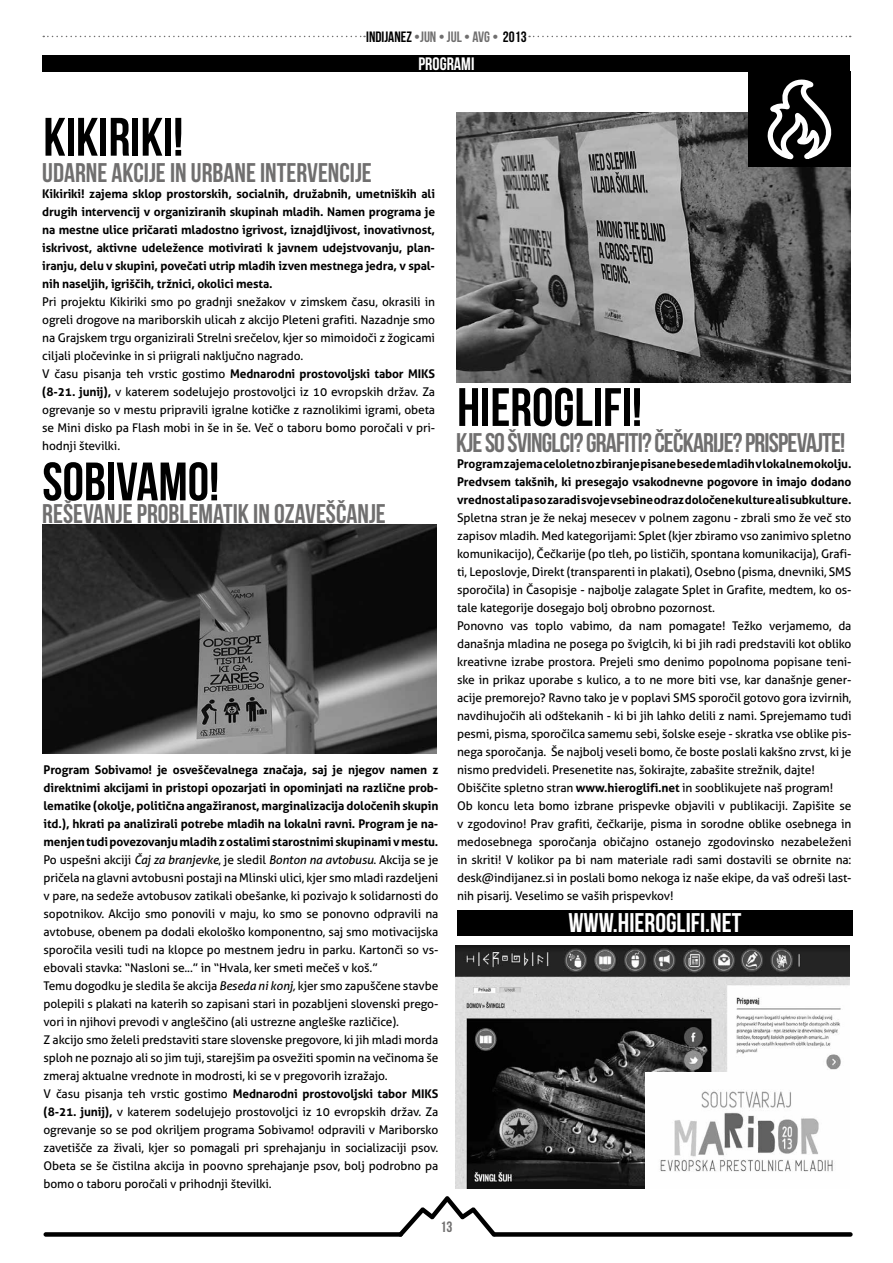
<style>
.page{position:relative;width:893px;height:1263px;background:#fff}
.page>*{position:absolute;margin:0;border:0;box-sizing:border-box;transform-origin:0 0}
.t1{font:54px "Bebas Neue";color:#000}
.t2{font:27px "Bebas Neue";color:#706f6f}
.t3{font:27px "Bebas Neue";letter-spacing:-.03em;color:#706f6f}
.t4{font:27px "Bebas Neue";color:#fff}
.t5{font:18px "Bebas Neue";color:#fff}
.t6{font:15px "Bebas Neue";color:#000}
.t7{font:15px "Bebas Neue";color:#706f6f}
.t8{font:12px/18px "Aller";letter-spacing:-.01em;color:#000}
.t9{font:700 12px/18px "Aller";letter-spacing:-.01em;color:#000;text-align:justify}
.s1{color:#706f6f}
.s2{font-weight:700}
.s3{font-style:italic}
</style>
<div class="page">
<svg style="left:43px;top:36px;width:322px;height:1px"></svg>
<svg style="left:529px;top:36px;width:322px;height:1px"></svg>
<svg style="left:400px;top:1196px;width:95px;height:41px"></svg>
<div style="left:44px;top:1232px;width:359px;height:5px;background:#000;border-radius:2px"></div>
<div style="left:493px;top:1232px;width:360px;height:5px;background:#000;border-radius:2px"></div>
<img style="left:455px;top:945px;width:395px;height:243px">
<img style="left:456px;top:112px;width:395px;height:271px">
<div style="left:43px;top:55px;width:807px;height:17px;background:#000"></div>
<div style="left:457px;top:910px;width:396px;height:25px;background:#000"></div>
<div style="left:748px;top:72px;width:102px;height:95px;background:#000"></div>
<svg style="left:767px;top:79px;width:65px;height:81px"></svg>
<img style="left:646px;top:1073px;width:204px;height:115px">
<img style="left:43px;top:524px;width:394px;height:229px">
<p class="t6" style="left:366px;top:29px;width:162px">INDIJANEZ <span class="s1">•JUN • JUL • AVG •</span> 2013</p>
<h1 class="t1" style="left:43px;top:107px;width:142px">KIKIRIKI!</h1>
<h2 class="t2" style="left:42px;top:158px;width:331px">UDARNE AKCIJE IN URBANE INTERVENCIJE</h2>
<h3 class="t5" style="left:419px;top:54px;width:57px">PROGRAMI</h3>
<p class="t9" style="left:42px;top:185px;width:394px">Kikiriki! zajema sklop prostorskih, socialnih, družabnih, umetniških ali drugih intervencij v organiziranih skupinah mladih. Namen programa je na mestne ulice pričarati mladostno igrivost, iznajdljivost, inovativnost, iskrivost, aktivne udeležence motivirati k javnem udejstvovanju, plan&shy;iranju, delu v skupini, povečati utrip mladih izven mestnega jedra, v spal&shy;nih naseljih, igriščih, tržnici, okolici mesta.</p>
<p class="t8" style="left:42px;top:293px;width:394px">Pri projektu Kikiriki smo po gradnji snežakov v zimskem času, okrasili in ogreli drogove na mariborskih ulicah z akcijo Pleteni grafiti. Nazadnje smo na Grajskem trgu organizirali Strelni srečelov, kjer so mimoidoči z žogicami ciljali pločevinke in si priigrali naključno nagrado.<br>V času pisanja teh vrstic gostimo <span class="s2">Mednarodni prostovoljski tabor MIKS (8-21. junij),</span> v katerem sodelujejo prostovoljci iz 10 evropskih držav. Za ogrevanje so v mestu pripravili igralne kotičke z raznolikimi igrami, obeta se Mini disko pa Flash mobi in še in še. Več o taboru bomo poročali v pri&shy;hodnji številki.</p>
<h1 class="t1" style="left:42px;top:452px;width:178px">SOBIVAMO!</h1>
<h2 class="t2" style="left:42px;top:499px;width:345px">REŠEVANJE PROBLEMATIK IN OZAVEŠČANJE</h2>
<p class="t8" style="left:44px;top:761px;width:396px"><span class="s2">Program Sobivamo! je osveščevalnega značaja, saj je njegov namen z direktnimi akcijami in pristopi opozarjati in opominjati na različne prob&shy;lematike (okolje, politična angažiranost, marginalizacija določenih skupin itd.), hkrati pa analizirali potrebe mladih na lokalni ravni. Program je na&shy;menjen tudi povezovanju mladih z ostalimi starostnimi skupinami v mestu.<br></span>Po uspešni akciji <span class="s3">Čaj za branjevke</span>, je sledil <span class="s3">Bonton na avtobusu</span>. Akcija se je pričela na glavni avtobusni postaji na Mlinski ulici, kjer smo mladi razdeljeni v pare, na sedeže avtobusov zatikali obešanke, ki pozivajo k solidarnosti do sopotnikov. Akcijo smo ponovili v maju, ko smo se ponovno odpravili na avtobuse, obenem pa dodali ekološko komponentno, saj smo motivacijska sporočila vesili tudi na klopce po mestnem jedru in parku. Kartonči so vs&shy;ebovali stavka: “Nasloni se...” in “Hvala, ker smeti mečeš v koš.”<br>Temu dogodku je sledila še akcija <span class="s3">Beseda ni konj,</span> kjer smo zapuščene stavbe polepili s plakati na katerih so zapisani stari in pozabljeni slovenski prego&shy;vori in njihovi prevodi v angleščino (ali ustrezne angleške različice).<br>Z akcijo smo želeli predstaviti stare slovenske pregovore, ki jih mladi morda sploh ne poznajo ali so jim tuji, starejšim pa osvežiti spomin na večinoma še zmeraj aktualne vrednote in modrosti, ki se v pregovorih izražajo.<br>V času pisanja teh vrstic gostimo <span class="s2">Mednarodni prostovoljski tabor MIKS (8-21. junij),</span> v katerem sodelujejo prostovoljci iz 10 evropskih držav. Za ogrevanje so se pod okriljem programa Sobivamo! odpravili v Mariborsko zavetišče za živali, kjer so pomagali pri sprehajanju in socializaciji psov.<br>Obeta se še čistilna akcija in poovno sprehajanje psov, bolj podrobno pa bomo o taboru poročali v prihodnji številki.</p>
<h1 class="t1" style="left:457px;top:378px;width:187px">HIEROGLIFI!</h1>
<h2 class="t3" style="left:456px;top:428px;width:391px">KJE SO ŠVINGLCI? GRAFITI? ČEČKARIJE? PRISPEVAJTE!</h2>
<p class="t9" style="left:457px;top:455px;width:396px">Program zajema celoletno zbiranje pisane besede mladih v lokalnem okolju.<br>Predvsem takšnih, ki presegajo vsakodnevne pogovore in imajo dodano vrednost ali pa so zaradi svoje vsebine odraz določene kulture ali subkulture.</p>
<p class="t8" style="left:457px;top:509px;width:396px">Spletna stran je že nekaj mesecev v polnem zagonu - zbrali smo že več sto zapisov mladih. Med kategorijami: Splet (kjer zbiramo vso zanimivo spletno komunikacijo), Čečkarije (po tleh, po lističih, spontana komunikacija), Grafi&shy;ti, Leposlovje, Direkt (transparenti in plakati), Osebno (pisma, dnevniki, SMS sporočila) in Časopisje - najbolje zalagate Splet in Grafite, medtem, ko os&shy;tale kategorije dosegajo bolj obrobno pozornost.<br>Ponovno vas toplo vabimo, da nam pomagate! Težko verjamemo, da današnja mladina ne posega po šviglcih, ki bi jih radi predstavili kot obliko kreativne izrabe prostora. Prejeli smo denimo popolnoma popisane teni&shy;ske in prikaz uporabe s kulico, a to ne more biti vse, kar današnje gener&shy;acije premorejo? Ravno tako je v poplavi SMS sporočil gotovo gora izvirnih, navdihujočih ali odštekanih - ki bi jih lahko delili z nami. Sprejemamo tudi pesmi, pisma, sporočilca samemu sebi, šolske eseje - skratka vse oblike pis&shy;nega sporočanja. Še najbolj veseli bomo, če boste poslali kakšno zrvst, ki je nismo predvideli. Presenetite nas, šokirajte, zabašite strežnik, dajte!<br>Obiščite spletno stran <span class="s2">www.hieroglifi.net</span> in sooblikujete naš program!<br>Ob koncu leta bomo izbrane prispevke objavili v publikaciji. Zapišite se v zgodovino! Prav grafiti, čečkarije, pisma in sorodne oblike osebnega in medosebnega sporočanja običajno ostanejo zgodovinsko nezabeleženi in skriti! V kolikor pa bi nam materiale radi sami dostavili se obrnite na: desk@indijanez.si in poslali bomo nekoga iz naše ekipe, da vaš odreši last&shy;nih pisarij. Veselimo se vaših prispevkov!</p>
<h2 class="t4" style="left:568px;top:908px;width:175px">WWW.HIEROGLIFI.NET</h2>
<p class="t7" style="left:441px;top:1218px;width:13px">13</p>
</div>
